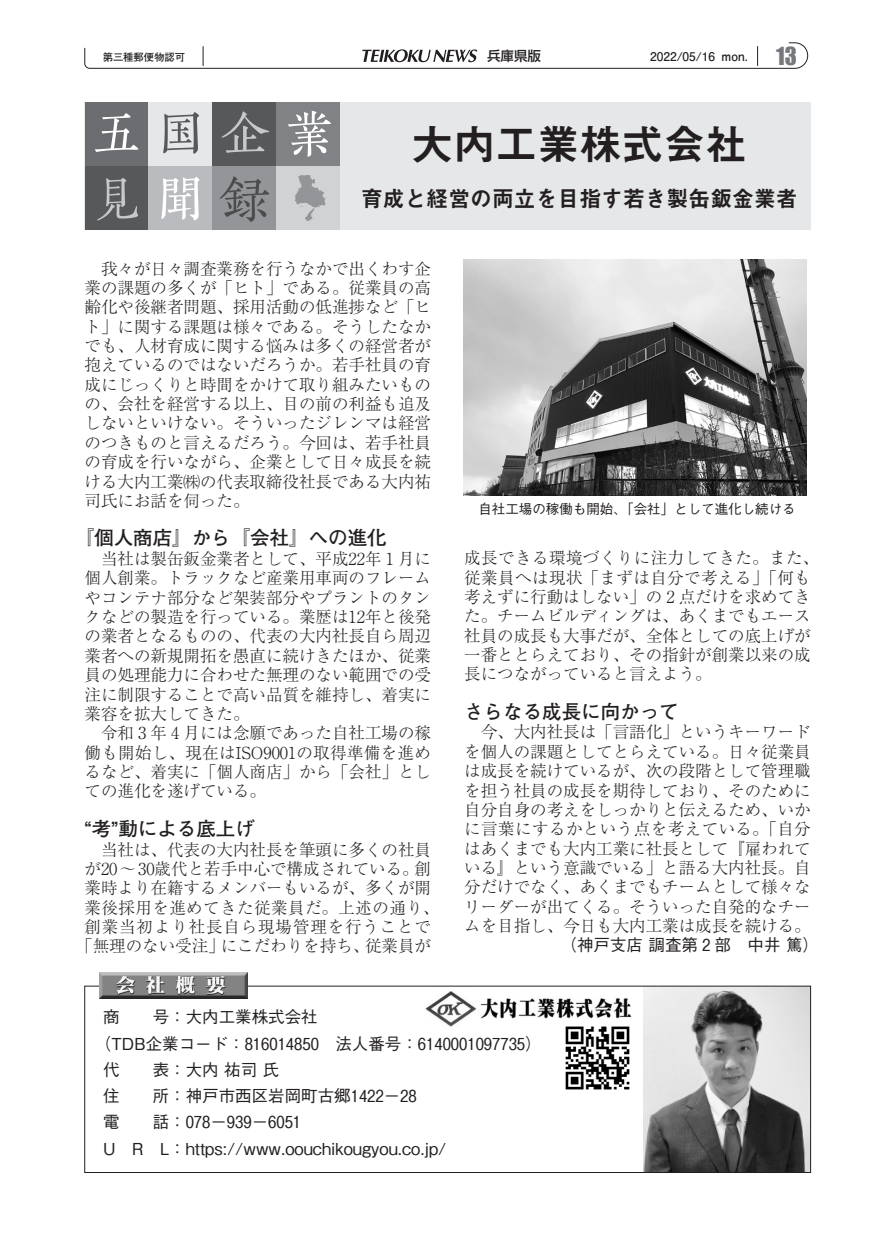
<style>
.page{position:relative;width:893px;height:1234px;background:#fff}
.page>*{position:absolute;margin:0;border:0;box-sizing:border-box;transform-origin:0 0}
.リュウL11pt{font:42px "Midashi Go Pr 6 MB31";color:#231f20}
.リュウL11pt-2{font:22.5px "Midashi Go Pr 6 MB31";color:#231f20}
.太ゴ13pt{font:700 19.5px "Futo Go B101 Pr 6";color:#231f20}
.リュウL11pt_1字アキ{font:300 16.5px/19.4px "Ryumin Pr 6";color:#231f20;text-align:justify}
.中ゴ11pt{font:500 16.5px "Gothic BBB Pr 6";color:#231f20}
.リュウL11pt_1字アキ-2{font:300 16.5px "Ryumin Pr 6";letter-spacing:.03em;color:#231f20}
.リュウL11pt_1字アキ-3{font:300 16.5px "Ryumin Pr 6";letter-spacing:.055em;color:#231f20}
.リュウL11pt_1字アキ-4{font:500 16.5px "Gothic BBB Pr 6";color:#231f20}
.t1{font:500 13.5px "Gothic BBB Pr 6";color:#231f20}
.t2{font:500 13.5px "Shin Go Pr 6";color:#231f20}
.t3{font:700 12px "Futo Go B101 Pr 6";color:#231f20}
.t4{font:700 10.35px "Futo Go B101 Pr 6";color:#231f20}
.s1{font-family:"Impact";font-weight:400;font-size:22.8px;color:#76787b}
</style>
<div class="page">
<svg style="left:84px;top:42px;width:724px;height:27px"></svg>
<div style="left:717px;top:50px;width:34px;height:13px;background:#fff"></div>
<div style="left:85px;top:102px;width:726px;height:128px;background:#e6e7e9"></div>
<div style="left:85px;top:102px;width:64px;height:64px;background:#6c6d70"></div>
<div style="left:212px;top:102px;width:64px;height:64px;background:#57585a"></div>
<div style="left:276px;top:102px;width:64px;height:64px;background:#808285"></div>
<div style="left:85px;top:166px;width:64px;height:64px;background:#57585a"></div>
<div style="left:149px;top:166px;width:63px;height:64px;background:#babbbe"></div>
<div style="left:212px;top:166px;width:64px;height:64px;background:#939598"></div>
<div style="left:276px;top:166px;width:64px;height:64px;background:#d1d2d4"></div>
<svg style="left:95px;top:113px;width:43px;height:39px"></svg>
<svg style="left:163px;top:112px;width:36px;height:42px"></svg>
<svg style="left:222px;top:111px;width:47px;height:42px"></svg>
<svg style="left:288px;top:111px;width:43px;height:46px"></svg>
<svg style="left:97px;top:178px;width:41px;height:42px"></svg>
<svg style="left:161px;top:176px;width:39px;height:44px"></svg>
<svg style="left:220px;top:176px;width:49px;height:46px"></svg>
<svg style="left:295px;top:175px;width:31px;height:47px"></svg>
<img style="left:644px;top:987px;width:165px;height:183px">
<img style="left:99px;top:972px;width:149px;height:26px">
<img style="left:463px;top:259px;width:344px;height:236px">
<img style="left:425px;top:991px;width:207px;height:36px">
<img style="left:559px;top:1018px;width:73px;height:72px">
<p class="t4" style="left:103px;top:48px;width:84px">第三種郵便物認可</p>
<p class="t2" style="left:487px;top:45px;width:55px">兵庫県版</p>
<p class="t3" style="left:650px;top:47px;width:148px">2022/05/16 mon. <span class="s1">13</span></p>
<p class="リュウL11pt" style="left:411px;top:110px;width:337px">大内工業株式会社</p>
<p class="リュウL11pt-2" style="left:361px;top:180px;width:438px">育成と経営の両立を目指す若き製缶鈑金業者</p>
<p class="リュウL11pt_1字アキ" style="left:85px;top:258px;width:348px;text-indent:16px">我々が日々調査業務を行うなかで出くわす企業の課題の多くが「ヒト」である。従業員の高齢化や後継者問題、採用活動の低進捗など「ヒト」に関する課題は様々である。そうしたなかでも、人材育成に関する悩みは多くの経営者が抱えているのではないだろうか。若手社員の育成にじっくりと時間をかけて取り組みたいものの、会社を経営する以上、目の前の利益も追及しないといけない。そういったジレンマは経営のつきものと言えるだろう。今回は、若手社員の育成を行いながら、企業として日々成長を続ける大内工業㈱の代表取締役社長である大内祐司氏にお話を伺った。</p>
<p class="太ゴ13pt" style="left:75px;top:522px;width:313px">『個人商店』から『会社』への進化</p>
<p class="リュウL11pt_1字アキ" style="left:85px;top:548px;width:348px;text-indent:16px">当社は製缶鈑金業者として、平成22年 1 月に個人創業。トラックなど産業用車両のフレームやコンテナ部分など架装部分やプラントのタンクなどの製造を行っている。業歴は12年と後発の業者となるものの、代表の大内社長自ら周辺業者への新規開拓を愚直に続けきたほか、従業員の処理能力に合わせた無理のない範囲での受注に制限することで高い品質を維持し、着実に業容を拡大してきた。</p>
<p class="リュウL11pt_1字アキ" style="left:85px;top:722px;width:348px;text-indent:16px">令和 3 年 4 月には念願であった自社工場の稼働も開始し、現在はISO9001の取得準備を進めるなど、着実に「個人商店」から「会社」としての進化を遂げている。</p>
<p class="太ゴ13pt" style="left:85px;top:812px;width:172px">“考”動による底上げ</p>
<p class="リュウL11pt_1字アキ" style="left:101px;top:838px;width:331px">当社は、代表の大内社長を筆頭に多くの社員</p>
<p class="リュウL11pt_1字アキ" style="left:85px;top:857px;width:348px">が20～ 30歳代と若手中心で構成されている。創</p>
<p class="リュウL11pt_1字アキ" style="left:85px;top:877px;width:348px">業時より在籍するメンバーもいるが、多くが開</p>
<p class="リュウL11pt_1字アキ-2" style="left:85px;top:894px;width:356px">業後採用を進めてきた従業員だ。上述の通り、</p>
<p class="リュウL11pt_1字アキ-3" style="left:85px;top:913px;width:348px">創業当初より社長自ら現場管理を行うことで</p>
<p class="リュウL11pt_1字アキ" style="left:76px;top:935px;width:356px">「無理のない受注」にこだわりを持ち、従業員が</p>
<p class="t1" style="left:478px;top:498px;width:319px">自社工場の稼働も開始、「会社」として進化し続ける</p>
<p class="リュウL11pt_1字アキ" style="left:464px;top:547px;width:356px;text-align:left">成長できる環境づくりに注力してきた。また、従業員へは現状「まずは自分で考える」「何も考えずに行動はしない」の 2 点だけを求めてきた。チームビルディングは、あくまでもエース社員の成長も大事だが、全体としての底上げが一番ととらえており、その指針が創業以来の成長につながっていると言えよう。</p>
<p class="太ゴ13pt" style="left:464px;top:695px;width:216px">さらなる成長に向かって</p>
<p class="リュウL11pt_1字アキ" style="left:464px;top:721px;width:348px;text-indent:16px">今、大内社長は「言語化」というキーワードを個人の課題としてとらえている。日々従業員は成長を続けているが、次の段階として管理職を担う社員の成長を期待しており、そのために自分自身の考えをしっかりと伝えるため、いかに言葉にするかという点を考えている。「自分はあくまでも大内工業に社長として『雇われている』という意識でいる」と語る大内社長。自分だけでなく、あくまでもチームとして様々なリーダーが出てくる。そういった自発的なチームを目指し、今日も大内工業は成長を続ける。</p>
<p class="リュウL11pt_1字アキ-4" style="left:560px;top:931px;width:260px">（神戸支店 調査第 2 部　中井 篤）</p>
<p class="中ゴ11pt" style="left:103px;top:1003px;width:216px">商　　号：大内工業株式会社</p>
<p class="中ゴ11pt" style="left:95px;top:1029px;width:448px">（TDB企業コード：816014850　法人番号：6140001097735）</p>
<p class="中ゴ11pt" style="left:103px;top:1056px;width:177px">代　　表：大内 祐司 氏</p>
<p class="中ゴ11pt" style="left:103px;top:1082px;width:315px">住　　所：神戸市西区岩岡町古郷1422－28</p>
<p class="中ゴ11pt" style="left:103px;top:1108px;width:200px">電　　話：078－939－6051</p>
<p class="中ゴ11pt" style="left:103px;top:1134px;width:345px">U　R　L：https://www.oouchikougyou.co.jp/</p>
</div>
